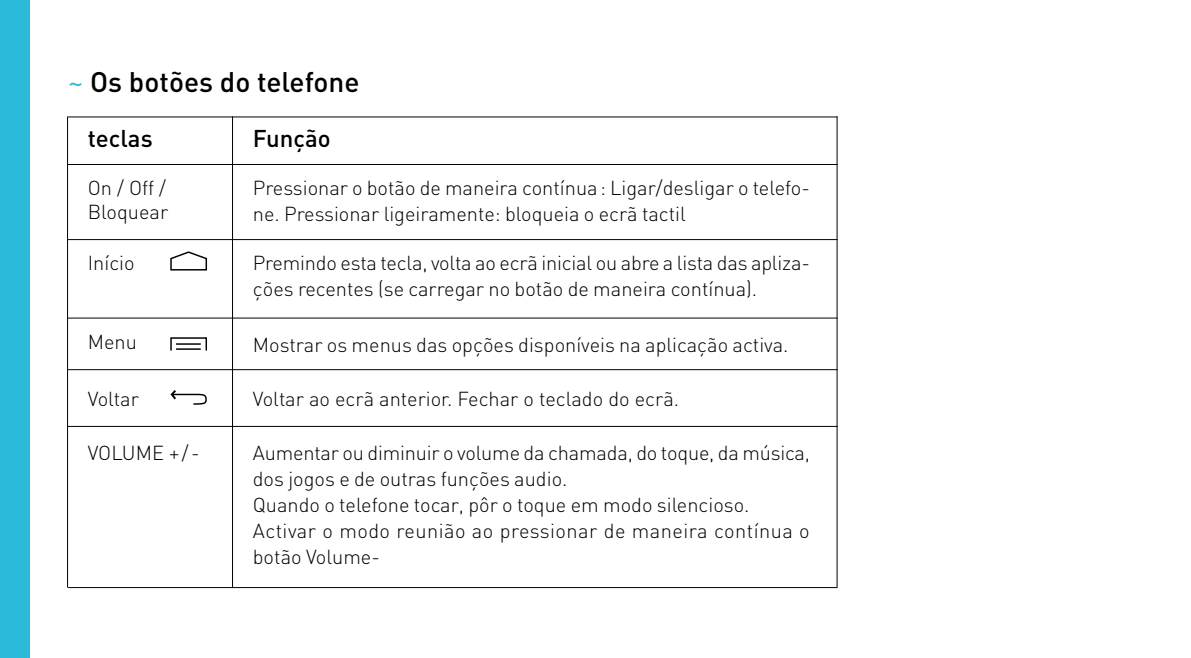
<style>
.page{position:relative;width:1191px;height:658px;background:#fff}
.page>*{position:absolute;margin:0;border:0;box-sizing:border-box;transform-origin:0 0}
.t1{font:500 28px "DIN";color:#000}
.t2{font:500 24px "DIN";color:#000}
.t3{font:300 20px/26px "DIN";color:#000}
.s1{font-weight:400;color:#2bbada}
</style>
<div class="page">
<div style="left:0;top:0;width:30px;height:658px;background:#2bbada"></div>
<hr style="left:836px;top:116px;width:1px;height:471px;background:#000">
<hr style="left:68px;top:164px;width:769px;height:1px;background:#000">
<hr style="left:68px;top:239px;width:769px;height:1px;background:#000">
<hr style="left:68px;top:317px;width:769px;height:2px;background:#000">
<hr style="left:68px;top:369px;width:769px;height:1px;background:#000">
<hr style="left:68px;top:426px;width:769px;height:1px;background:#000">
<hr style="left:232px;top:116px;width:1px;height:472px;background:#000">
<hr style="left:67px;top:116px;width:1px;height:471px;background:#000">
<hr style="left:68px;top:587px;width:769px;height:1px;background:#000">
<hr style="left:68px;top:116px;width:769px;height:2px;background:#000">
<svg style="left:170px;top:251px;width:37px;height:20px"></svg>
<svg style="left:170px;top:337px;width:37px;height:14px"></svg>
<svg style="left:170px;top:390px;width:37px;height:15px"></svg>
<h1 class="t1" style="left:68px;top:64px;width:293px"><span class="s1">~</span> Os botões do telefone</h1>
<p class="t2" style="left:88px;top:123px;width:66px">teclas</p>
<p class="t3" style="left:88px;top:176px;width:82px;line-height:24px">On / Off /<br>Bloquear</p>
<p class="t3" style="left:88px;top:250px;width:48px">Início</p>
<p class="t2" style="left:253px;top:123px;width:79px">Função</p>
<p class="t3" style="left:253px;top:175px;width:558px">Pressionar o botão de maneira contínua: Ligar/desligar o telefo&shy;ne. Pressionar ligeiramente: bloqueia o ecrã tactil</p>
<p class="t3" style="left:253px;top:250px;width:558px">Premindo esta tecla, volta ao ecrã inicial ou abre a lista das apliza&shy;ções recentes (se carregar no botão de maneira contínua).</p>
<p class="t3" style="left:253px;top:331px;width:537px">Mostrar os menus das opções disponíveis na aplicação activa.</p>
<p class="t3" style="left:253px;top:386px;width:428px">Voltar ao ecrã anterior. Fechar o teclado do ecrã.</p>
<p class="t3" style="left:253px;top:439px;width:559px">Aumentar ou diminuir o volume da chamada, do toque, da música, dos jogos e de outras funções audio.<br>Quando o telefone tocar, pôr o toque em modo silencioso.<br>Activar o modo reunião ao pressionar de maneira contínua o botão Volume-</p>
<p class="t3" style="left:88px;top:328px;width:51px">Menu</p>
<p class="t3" style="left:88px;top:386px;width:53px">Voltar</p>
<p class="t3" style="left:88px;top:439px;width:113px">VOLUME +/ -</p>
</div>
